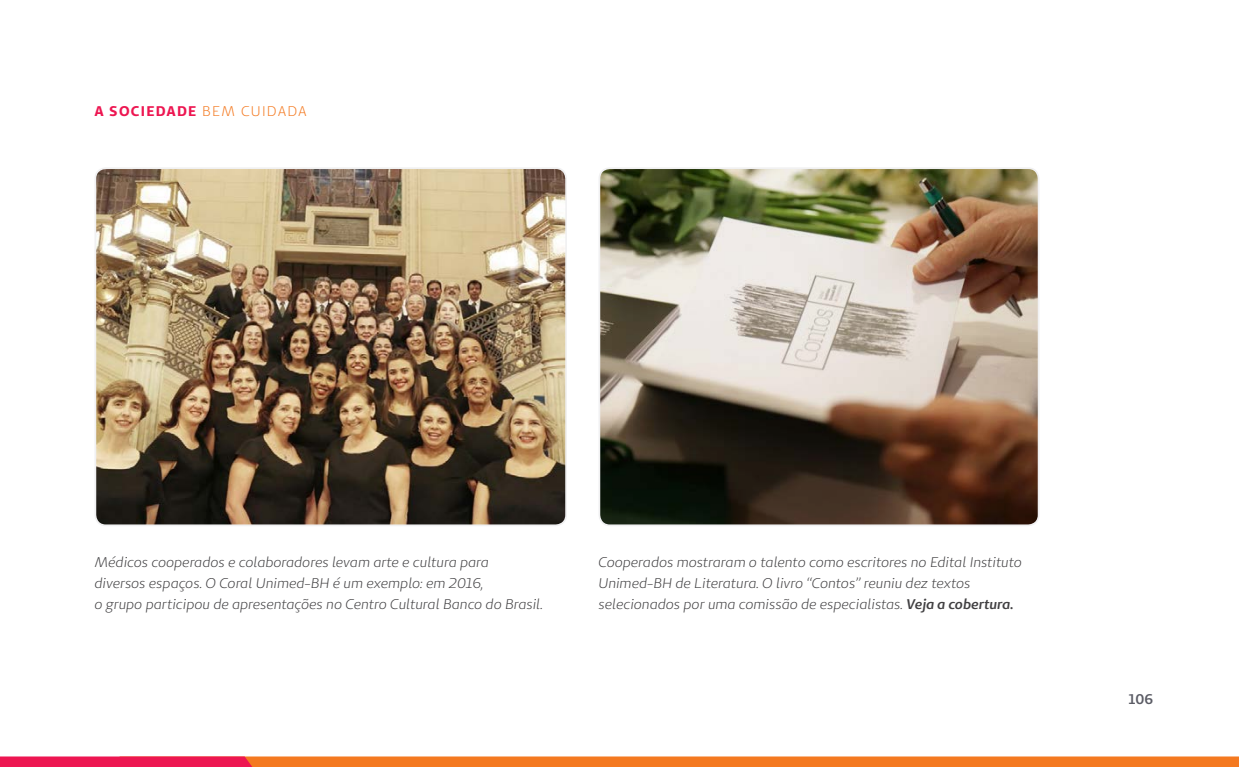
<style>
.page{position:relative;width:1239px;height:767px;background:#fff}
.page>*{position:absolute;margin:0;border:0;box-sizing:border-box;transform-origin:0 0}
.t1{font:italic 14px/21px "Unimed Sans";color:#414042}
.t2{font:700 14px "Unimed Sans";letter-spacing:.09em;color:#ed1651}
.t3{font:600 14px "Unimed Sans";color:#5b5c65}
.s1{font-weight:400;color:#f47920}
.s2{font-weight:600}
.s3{font-weight:600;font-style:normal}
</style>
<div class="page">
<img style="left:601px;top:170px;width:436px;height:353px">
<div style="left:598px;top:167px;width:442px;height:359px;border:2px solid #f1f1f2;border-radius:10px"></div>
<img style="left:97px;top:170px;width:467px;height:353px">
<div style="left:94px;top:167px;width:473px;height:359px;border:2px solid #f1f1f2;border-radius:10px"></div>
<svg style="left:0;top:756px;width:1239px;height:10px"></svg>
<p class="t2" style="left:95px;top:101px;width:214px">A SOCIEDADE <span class="s1">BEM CUIDADA</span></p>
<p class="t1" style="left:94px;top:551px;width:396px">Médicos cooperados e colaboradores levam arte e cultura para diversos espaços. O Coral Unimed-BH é um exemplo: em 2016,</p>
<p class="t1" style="left:94px;top:593px;width:450px">o grupo participou de apresentações no Centro Cultural Banco do Brasil.</p>
<p class="t1" style="left:598px;top:551px;width:425px">Cooperados mostraram o talento como escritores no Edital Instituto<br>Unimed-BH de Literatura. O livro “Contos” reuniu dez textos selecionados por uma comissão de especialistas. <span class="s2">Veja a cobertura</span><span class="s3">.</span></p>
<p class="t3" style="left:1129px;top:689px;width:26px">106</p>
</div>
